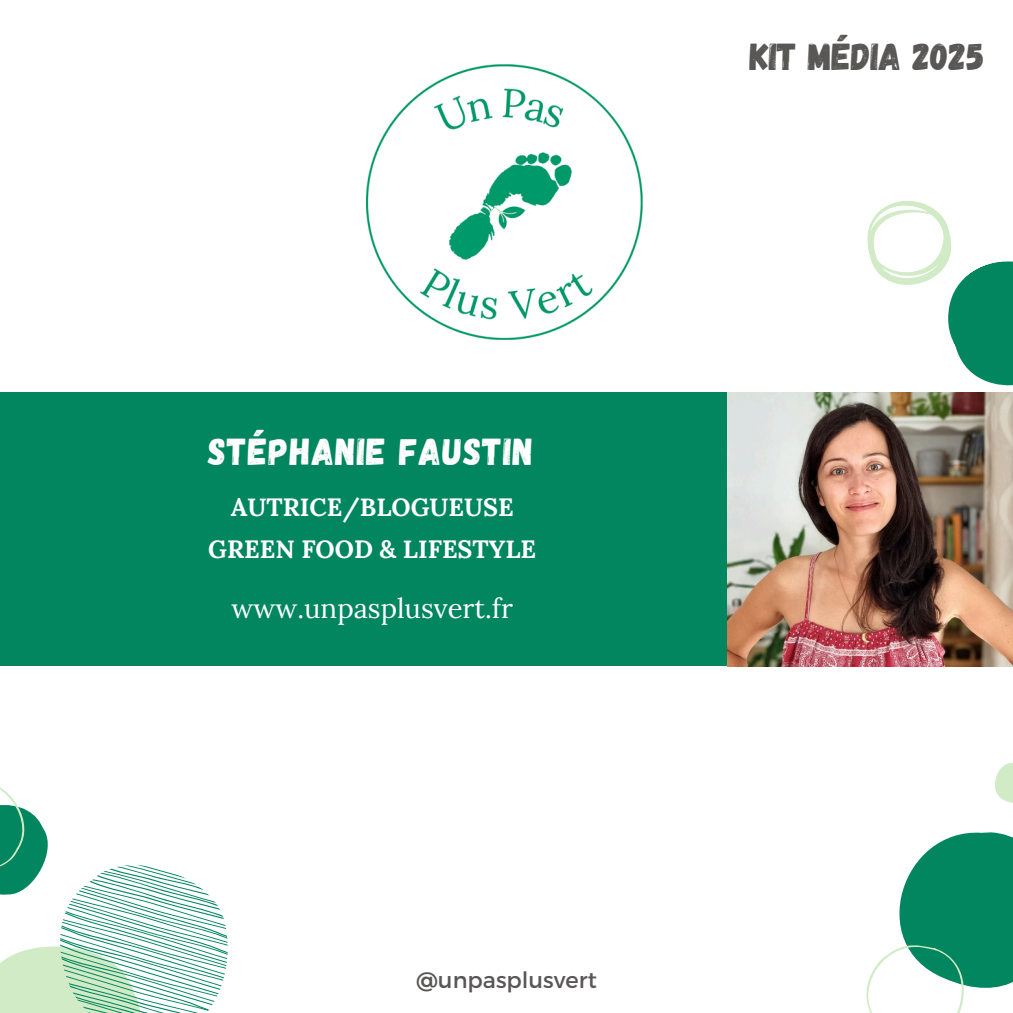
<style>
.page{position:relative;width:1013px;height:1013px;background:#fff}
.page>*{position:absolute;margin:0;border:0;box-sizing:border-box;transform-origin:0 0}
.t1{font:37.5px "Gagalin";letter-spacing:.03em;color:#fff}
.t2{font:37.5px "Gagalin";color:#595656}
.t3{font:27.5px "Lora";color:#fff}
.t4{font:700 25px/42.2px "Lora";color:#fff;text-align:center}
.t5{font:22.5px "Montserrat";color:#595656}
</style>
<div class="page">
<svg style="left:867px;top:201px;width:145px;height:185px"></svg>
<svg style="left:0;top:787px;width:227px;height:225px"></svg>
<svg style="left:926px;top:833px;width:86px;height:19px;fill:#01865f"></svg>
<svg style="left:965px;top:762px;width:47px;height:72px"></svg>
<svg style="left:866px;top:852px;width:146px;height:160px"></svg>
<div style="left:0;top:392px;width:1012px;height:274px;background:#01865f"></div>
<img style="left:727px;top:392px;width:285px;height:274px">
<img style="left:367px;top:64px;width:276px;height:276px">
<p class="t1" style="left:208px;top:428px;width:326px">STÉPHANIE FAUSTIN</p>
<h1 class="t4" style="left:208px;top:485px;width:329px">AUTRICE/BLOGUEUSE<br>GREEN FOOD &amp; LIFESTYLE</h1>
<h3 class="t3" style="left:231px;top:590px;width:283px">www.unpasplusvert.fr</h3>
<p class="t5" style="left:416px;top:965px;width:182px">@unpasplusvert</p>
<h2 class="t2" style="left:750px;top:32px;width:236px">Kit média 2025</h2>
</div>
